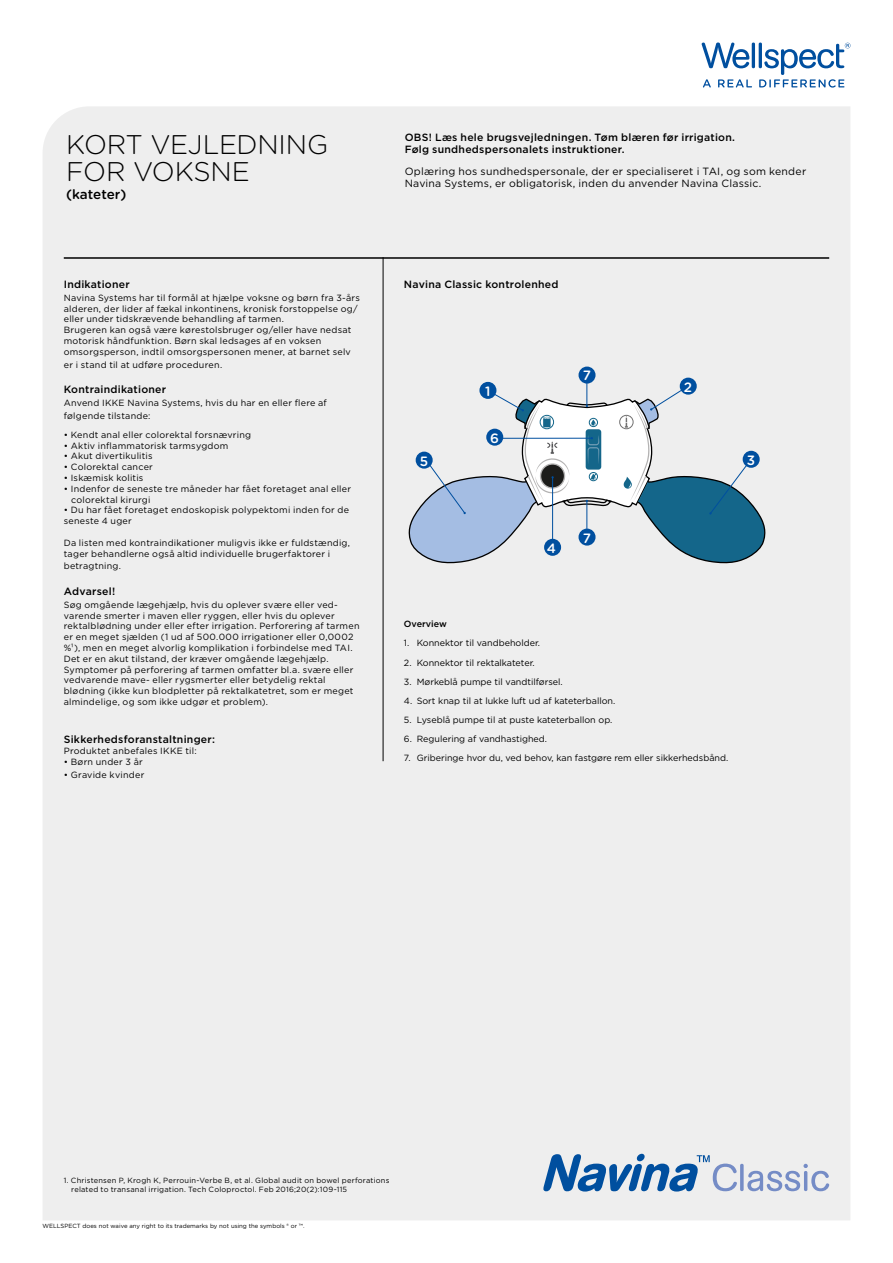
<style>
.page{position:relative;width:893px;height:1263px;background:#fff}
.page>*{position:absolute;margin:0;border:0;box-sizing:border-box;transform-origin:0 0}
.t1{font:300 27px/27px "Gotham Rounded";letter-spacing:-.01em;color:#000}
.t2{font:500 13.5px "Gotham Rounded";letter-spacing:-.005em;color:#000}
.t3{font:500 13.5px "Gotham Rounded";color:#fff}
.t4{font:500 10.5px/12.6px "Gotham";letter-spacing:.02em;color:#000}
.t5{font:10.5px/12.6px "Gotham";letter-spacing:.02em;color:#000}
.t6{font:9px/10.8px "Gotham";letter-spacing:.025em;color:#000}
.t7{font:9px "Gotham";color:#000}
.t8{font:500 9px "Gotham";color:#000}
.t9{font:7.5px/9px "Gotham";letter-spacing:.025em;color:#000}
.t10{font:6px "Gotham Rounded";color:#000}
</style>
<div class="page">
<div style="left:43px;top:106px;width:807px;height:1114px;background:#eee"></div>
<svg style="left:702px;top:43px;width:148px;height:45px"></svg>
<hr style="left:64px;top:257px;width:765px;height:2px;background:#000">
<svg style="left:409px;top:383px;width:356px;height:180px;background:#bfced8"></svg>
<div style="left:479px;top:382px;width:17px;height:17px;background:#004f9f;border-radius:50%"></div>
<div style="left:680px;top:378px;width:17px;height:17px;background:#004f9f;border-radius:50%"></div>
<div style="left:743px;top:451px;width:17px;height:17px;background:#004f9f;border-radius:50%"></div>
<div style="left:544px;top:539px;width:17px;height:17px;background:#004f9f;border-radius:50%"></div>
<div style="left:416px;top:452px;width:17px;height:17px;background:#004f9f;border-radius:50%"></div>
<div style="left:486px;top:429px;width:17px;height:17px;background:#004f9f;border-radius:50%"></div>
<div style="left:578px;top:529px;width:17px;height:17px;background:#004f9f;border-radius:50%"></div>
<div style="left:578px;top:367px;width:17px;height:17px;background:#004f9f;border-radius:50%"></div>
<hr style="left:383px;top:257px;width:1px;height:504px;background:#000">
<svg style="left:543px;top:1154px;width:286px;height:37px;background:#a3bad5"></svg>
<p class="t1" style="left:66px;top:130px;width:263px">KORT VEJLEDNING<br>FOR VOKSNE</p>
<p class="t2" style="left:66px;top:185px;width:62px">(kateter)</p>
<p class="t4" style="left:64px;top:278px;width:68px">Indikationer</p>
<p class="t6" style="left:64px;top:292px;width:298px">Navina Systems har til formål at hjælpe voksne og børn fra 3-års alderen, der lider af fækal inkontinens, kronisk forstoppelse og/ eller under tidskrævende behandling af tarmen.</p>
<p class="t6" style="left:64px;top:324px;width:289px">Brugeren kan også være kørestolsbruger og/eller have nedsat motorisk håndfunktion. Børn skal ledsages af en voksen</p>
<p class="t6" style="left:64px;top:345px;width:289px;line-height:12.8px">omsorgsperson, indtil omsorgspersonen mener, at barnet selv er i stand til at udføre proceduren.</p>
<p class="t4" style="left:64px;top:383px;width:104px">Kontraindikationer</p>
<p class="t6" style="left:64px;top:396px;width:265px;line-height:12.8px">Anvend IKKE Navina Systems, hvis du har en eller flere af følgende tilstande:</p>
<p class="t6" style="left:64px;top:429px;width:189px">• Kendt anal eller colorektal forsnævring</p>
<p class="t6" style="left:64px;top:440px;width:166px">• Aktiv inflammatorisk tarmsygdom</p>
<p class="t6" style="left:64px;top:451px;width:90px">• Akut divertikulitis</p>
<p class="t6" style="left:64px;top:461px;width:91px">• Colorektal cancer</p>
<p class="t6" style="left:64px;top:472px;width:81px">• Iskæmisk kolitis</p>
<p class="t6" style="left:71px;top:483px;width:281px;text-indent:-7px">• Indenfor de seneste tre måneder har fået foretaget anal eller colorektal kirurgi</p>
<p class="t6" style="left:64px;top:505px;width:287px">• Du har fået foretaget endoskopisk polypektomi inden for de seneste 4 uger</p>
<p class="t6" style="left:64px;top:537px;width:288px">Da listen med kontraindikationer muligvis ikke er fuldstændig, tager behandlerne også altid individuelle brugerfaktorer i</p>
<p class="t6" style="left:64px;top:561px;width:59px">betragtning.</p>
<p class="t4" style="left:64px;top:585px;width:53px">Advarsel!</p>
<p class="t6" style="left:64px;top:599px;width:297px">Søg omgående lægehjælp, hvis du oplever svære eller ved&shy;varende smerter i maven eller ryggen, eller hvis du oplever rektalblødning under eller efter irrigation. Perforering af tarmen er en meget sjælden (1 ud af 500.000 irrigationer eller 0,0002 %¹), men en meget alvorlig komplikation i forbindelse med TAI.<br>Det er en akut tilstand, der kræver omgående lægehjælp.<br>Symptomer på perforering af tarmen omfatter bl.a. svære eller</p>
<p class="t6" style="left:64px;top:675px;width:291px">vedvarende mave- eller rygsmerter eller betydelig rektal blødning (ikke kun blodpletter på rektalkatetret, som er meget almindelige, og som ikke udgør et problem).</p>
<p class="t4" style="left:64px;top:733px;width:153px">Sikkerhedsforanstaltninger:</p>
<p class="t6" style="left:64px;top:745px;width:134px">Produktet anbefales IKKE til:</p>
<p class="t6" style="left:64px;top:756px;width:81px">• Børn under 3 år</p>
<p class="t6" style="left:64px;top:769px;width:82px">• Gravide kvinder</p>
<p class="t4" style="left:405px;top:131px;width:332px">OBS! Læs hele brugsvejledningen. Tøm blæren før irrigation.<br>Følg sundhedspersonalets instruktioner.</p>
<p class="t5" style="left:405px;top:164px;width:403px">Oplæring hos sundhedspersonale, der er specialiseret i TAI, og som kender<br>Navina Systems, er obligatorisk, inden du anvender Navina Classic.</p>
<p class="t4" style="left:404px;top:278px;width:156px">Navina Classic kontrolenhed</p>
<p class="t3" style="left:583px;top:366px;width:10px">7</p>
<p class="t3" style="left:485px;top:381px;width:7px">1</p>
<p class="t3" style="left:684px;top:377px;width:10px">2</p>
<p class="t3" style="left:420px;top:451px;width:10px">5</p>
<p class="t3" style="left:490px;top:428px;width:10px">6</p>
<p class="t3" style="left:547px;top:538px;width:11px">4</p>
<p class="t3" style="left:583px;top:528px;width:10px">7</p>
<p class="t3" style="left:747px;top:450px;width:10px">3</p>
<p class="t8" style="left:404px;top:618px;width:44px">Overview</p>
<p class="t7" style="left:404px;top:637px;width:138px">1. Konnektor til vandbeholder.</p>
<p class="t7" style="left:404px;top:657px;width:132px">2. Konnektor til rektalkateter.</p>
<p class="t7" style="left:404px;top:676px;width:160px">3. Mørkeblå pumpe til vandtilførsel.</p>
<p class="t7" style="left:404px;top:695px;width:213px">4. Sort knap til at lukke luft ud af kateterballon.</p>
<p class="t7" style="left:404px;top:714px;width:210px">5. Lyseblå pumpe til at puste kateterballon op.</p>
<p class="t7" style="left:404px;top:733px;width:145px">6. Regulering af vandhastighed.</p>
<p class="t7" style="left:404px;top:752px;width:326px">7. Griberinge hvor du, ved behov, kan fastgøre rem eller sikkerhedsbånd.</p>
<p class="t9" style="left:71px;top:1176px;width:320px;text-indent:-7px">1. Christensen P, Krogh K, Perrouin-Verbe B, et al. Global audit on bowel perforations related to transanal irrigation. Tech Coloproctol. Feb 2016;20(2):109-115</p>
<p class="t10" style="left:43px;top:1222px;width:263px">WELLSPECT does not waive any right to its trademarks by not using the symbols ® or ™.</p>
</div>
